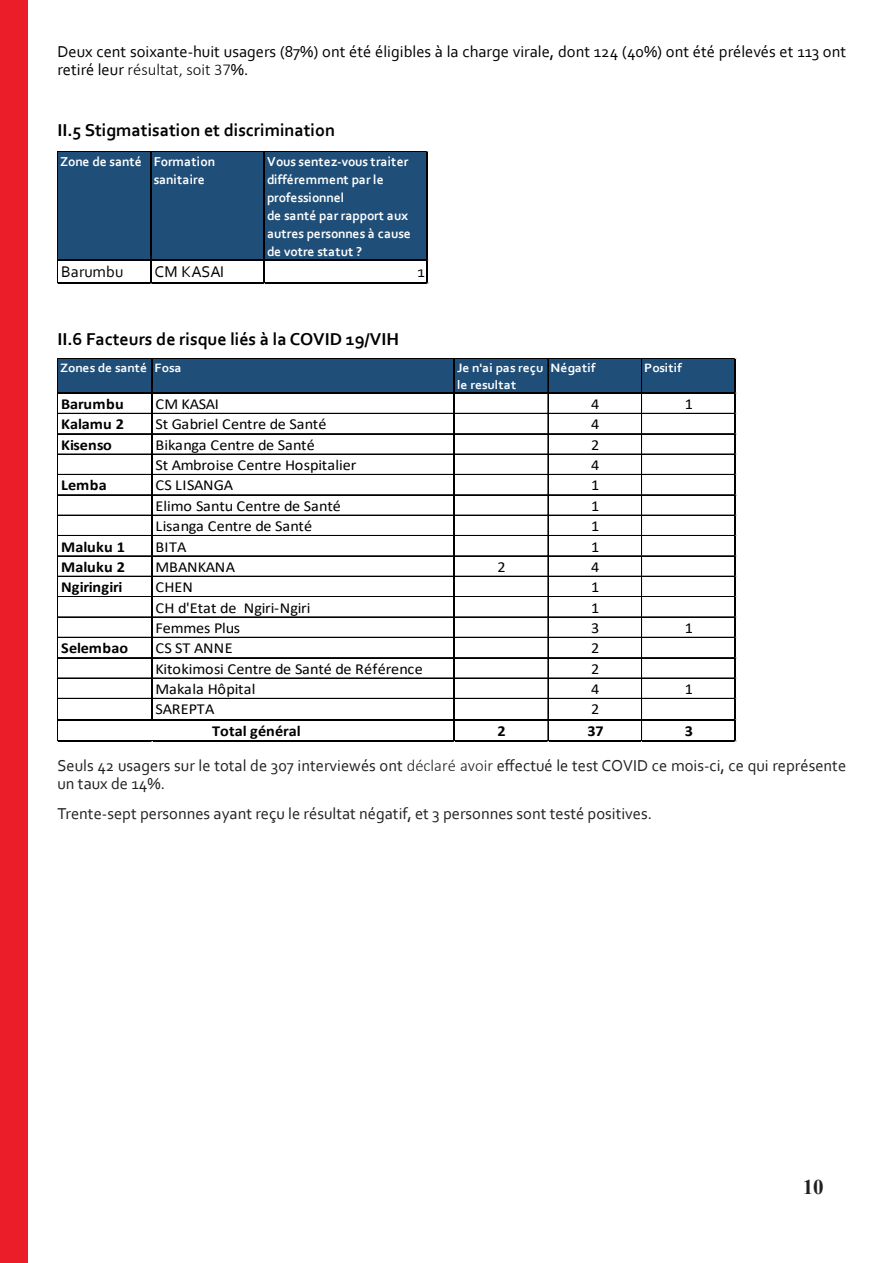
<style>
.page{position:relative;width:893px;height:1263px;background:#fff}
.page>*{position:absolute;margin:0;border:0;box-sizing:border-box;transform-origin:0 0}
.t1{font:700 21px "Times New Roman";color:#231f20}
.t2{font:700 18px "Corbel";color:#000}
.t3{font:16.5px/17.9px "Corbel";color:#231f20}
.t4{font:16.5px/17.9px "Corbel";color:#000}
.t5{font:16.2px "Corbel";letter-spacing:.005em;color:#000}
.t6{font:15.3px "Calibri";letter-spacing:-.005em;color:#000;scale:1.06 1}
.t7{font:700 15.3px "Calibri";letter-spacing:.005em;color:#000;scale:1.06 1}
.t8{font:700 15.3px "Calibri";letter-spacing:-.02em;color:#000;scale:1.06 1}
.t9{font:15.3px "Calibri";letter-spacing:.02em;color:#000;scale:1.06 1}
.t10{font:700 13.5px/18px "Corbel";letter-spacing:-.01em;color:#fff}
.t11{font:700 12.75px/17px "Corbel";letter-spacing:.01em;color:#fff;scale:1.06 1}
.t12{font:700 12.75px "Corbel";letter-spacing:-.02em;color:#fff;scale:1.06 1}
.s1{font-family:"Calibri";font-weight:300}
</style>
<div class="page">
<div style="left:0;top:0;width:28px;height:1263px;background:#ea1d28"></div>
<div style="left:58px;top:152px;width:370px;height:109px;background:#1f4e78"></div>
<hr style="left:58px;top:151px;width:370px;height:1px;background:#000">
<hr style="left:58px;top:259px;width:370px;height:2px;background:#000">
<hr style="left:57px;top:151px;width:1px;height:133px;background:#000">
<hr style="left:150px;top:152px;width:2px;height:132px;background:#000">
<hr style="left:263px;top:152px;width:2px;height:132px;background:#000">
<hr style="left:58px;top:282px;width:370px;height:2px;background:#000">
<hr style="left:426px;top:152px;width:2px;height:132px;background:#000">
<div style="left:58px;top:359px;width:678px;height:35px;background:#1f4e78"></div>
<hr style="left:58px;top:358px;width:678px;height:1px;background:#000">
<hr style="left:548px;top:359px;width:1px;height:33px;background:#000">
<hr style="left:641px;top:359px;width:1px;height:33px;background:#000">
<hr style="left:58px;top:392px;width:678px;height:2px;background:#000">
<hr style="left:58px;top:413px;width:93px;height:1px;background:#000">
<hr style="left:153px;top:413px;width:300px;height:1px;background:#000">
<hr style="left:455px;top:413px;width:279px;height:1px;background:#000">
<hr style="left:58px;top:433px;width:93px;height:1px;background:#000">
<hr style="left:58px;top:434px;width:93px;height:1px;background:#000">
<hr style="left:153px;top:433px;width:300px;height:1px;background:#000">
<hr style="left:153px;top:434px;width:300px;height:1px;background:#000">
<hr style="left:455px;top:433px;width:279px;height:1px;background:#000">
<hr style="left:455px;top:434px;width:279px;height:1px;background:#000">
<hr style="left:58px;top:454px;width:93px;height:1px;background:#000">
<hr style="left:153px;top:454px;width:300px;height:1px;background:#000">
<hr style="left:455px;top:454px;width:279px;height:1px;background:#000">
<hr style="left:58px;top:474px;width:93px;height:1px;background:#000">
<hr style="left:153px;top:474px;width:300px;height:1px;background:#000">
<hr style="left:455px;top:474px;width:279px;height:1px;background:#000">
<hr style="left:58px;top:494px;width:93px;height:1px;background:#000">
<hr style="left:58px;top:495px;width:93px;height:1px;background:#000">
<hr style="left:153px;top:494px;width:300px;height:1px;background:#000">
<hr style="left:153px;top:495px;width:300px;height:1px;background:#000">
<hr style="left:455px;top:494px;width:279px;height:1px;background:#000">
<hr style="left:455px;top:495px;width:279px;height:1px;background:#000">
<hr style="left:58px;top:515px;width:93px;height:1px;background:#000">
<hr style="left:153px;top:515px;width:300px;height:1px;background:#000">
<hr style="left:455px;top:515px;width:279px;height:1px;background:#000">
<hr style="left:58px;top:535px;width:93px;height:1px;background:#000">
<hr style="left:153px;top:535px;width:300px;height:1px;background:#000">
<hr style="left:455px;top:535px;width:279px;height:1px;background:#000">
<hr style="left:58px;top:555px;width:93px;height:1px;background:#000">
<hr style="left:58px;top:556px;width:93px;height:1px;background:#000">
<hr style="left:153px;top:555px;width:300px;height:1px;background:#000">
<hr style="left:153px;top:556px;width:300px;height:1px;background:#000">
<hr style="left:455px;top:555px;width:279px;height:1px;background:#000">
<hr style="left:455px;top:556px;width:279px;height:1px;background:#000">
<hr style="left:58px;top:576px;width:93px;height:1px;background:#000">
<hr style="left:153px;top:576px;width:300px;height:1px;background:#000">
<hr style="left:455px;top:576px;width:279px;height:1px;background:#000">
<hr style="left:58px;top:596px;width:93px;height:1px;background:#000">
<hr style="left:153px;top:596px;width:300px;height:1px;background:#000">
<hr style="left:455px;top:596px;width:279px;height:1px;background:#000">
<hr style="left:58px;top:617px;width:93px;height:1px;background:#000">
<hr style="left:153px;top:617px;width:300px;height:1px;background:#000">
<hr style="left:455px;top:617px;width:279px;height:1px;background:#000">
<hr style="left:58px;top:637px;width:93px;height:1px;background:#000">
<hr style="left:153px;top:637px;width:300px;height:1px;background:#000">
<hr style="left:455px;top:637px;width:279px;height:1px;background:#000">
<hr style="left:58px;top:657px;width:93px;height:1px;background:#000">
<hr style="left:153px;top:657px;width:300px;height:1px;background:#000">
<hr style="left:455px;top:657px;width:279px;height:1px;background:#000">
<hr style="left:58px;top:678px;width:93px;height:1px;background:#000">
<hr style="left:153px;top:678px;width:300px;height:1px;background:#000">
<hr style="left:455px;top:678px;width:279px;height:1px;background:#000">
<hr style="left:58px;top:698px;width:93px;height:1px;background:#000">
<hr style="left:153px;top:698px;width:300px;height:1px;background:#000">
<hr style="left:455px;top:698px;width:279px;height:1px;background:#000">
<hr style="left:548px;top:394px;width:1px;height:325px;background:#000">
<hr style="left:641px;top:394px;width:1px;height:325px;background:#000">
<hr style="left:58px;top:719px;width:678px;height:1px;background:#000">
<hr style="left:57px;top:358px;width:1px;height:383px;background:#000">
<hr style="left:151px;top:359px;width:2px;height:361px;background:#000">
<hr style="left:453px;top:359px;width:2px;height:382px;background:#000">
<hr style="left:58px;top:740px;width:678px;height:1px;background:#000">
<hr style="left:734px;top:359px;width:2px;height:382px;background:#000">
<svg style="left:548px;top:720px;width:1px;height:22px"></svg>
<svg style="left:641px;top:720px;width:1px;height:22px"></svg>
<p class="t4" style="left:57px;top:42px;width:790px">Deux cent soixante-huit usagers (87%) ont été éligibles à la charge virale, dont 124 (40%) ont été prélevés et 113 ont retiré leur <span class="s1">résultat, soit 37</span>%.</p>
<p class="t2" style="left:57px;top:119px;width:279px">II.5 Stigmatisation et discrimination</p>
<p class="t10" style="left:154px;top:152px;width:63px;text-indent:-94px">Zone de santé Formation sanitaire</p>
<p class="t10" style="left:267px;top:152px;width:145px">Vous sentez-vous traiter différemment par le professionnel<br>de santé par rapport aux autres personnes à cause de votre statut ?</p>
<p class="t5" style="left:61px;top:262px;width:64px">Barumbu</p>
<p class="t5" style="left:155px;top:262px;width:71px">CM KASAI</p>
<p class="t5" style="left:417px;top:262px;width:9px">1</p>
<p class="t2" style="left:57px;top:328px;width:343px">II.6 Facteurs de risque liés à la COVID 19/VIH</p>
<p class="t12" style="left:60px;top:360px;width:116px">Zones de santé Fosa</p>
<p class="t11" style="left:457px;top:359px;width:83px">Je n'ai pas reçu le resultat</p>
<p class="t11" style="left:551px;top:359px;width:44px">Négatif</p>
<p class="t11" style="left:644px;top:359px;width:37px">Positif</p>
<p class="t7" style="left:61px;top:393px;width:61px">Barumbu</p>
<p class="t6" style="left:155px;top:393px;width:61px">CM KASAI</p>
<p class="t6" style="left:591px;top:393px;width:9px">4</p>
<p class="t6" style="left:685px;top:393px;width:9px">1</p>
<p class="t7" style="left:61px;top:413px;width:61px">Kalamu 2</p>
<p class="t6" style="left:155px;top:414px;width:163px">St Gabriel Centre de Santé</p>
<p class="t6" style="left:591px;top:414px;width:9px">4</p>
<p class="t7" style="left:61px;top:434px;width:50px">Kisenso</p>
<p class="t6" style="left:155px;top:434px;width:152px">Bikanga Centre de Santé</p>
<p class="t6" style="left:591px;top:434px;width:9px">2</p>
<p class="t6" style="left:155px;top:454px;width:191px">St Ambroise Centre Hospitalier</p>
<p class="t6" style="left:591px;top:454px;width:9px">4</p>
<p class="t7" style="left:61px;top:474px;width:45px">Lemba</p>
<p class="t9" style="left:155px;top:475px;width:75px">CS LISANGA</p>
<p class="t6" style="left:591px;top:475px;width:9px">1</p>
<p class="t6" style="left:155px;top:495px;width:176px">Elimo Santu Centre de Santé</p>
<p class="t6" style="left:591px;top:495px;width:9px">1</p>
<p class="t6" style="left:155px;top:515px;width:149px">Lisanga Centre de Santé</p>
<p class="t6" style="left:591px;top:515px;width:9px">1</p>
<p class="t7" style="left:61px;top:536px;width:62px">Maluku 1</p>
<p class="t6" style="left:155px;top:536px;width:31px">BITA</p>
<p class="t6" style="left:591px;top:536px;width:9px">1</p>
<p class="t7" style="left:61px;top:556px;width:62px">Maluku 2</p>
<p class="t6" style="left:155px;top:556px;width:77px">MBANKANA</p>
<p class="t6" style="left:497px;top:556px;width:9px">2</p>
<p class="t6" style="left:591px;top:556px;width:9px">4</p>
<p class="t8" style="left:61px;top:576px;width:60px">Ngiringiri</p>
<p class="t6" style="left:155px;top:576px;width:37px">CHEN</p>
<p class="t6" style="left:591px;top:576px;width:9px">1</p>
<p class="t6" style="left:155px;top:597px;width:148px">CH d'Etat de Ngiri-Ngiri</p>
<p class="t6" style="left:591px;top:597px;width:9px">1</p>
<p class="t6" style="left:155px;top:617px;width:81px">Femmes Plus</p>
<p class="t6" style="left:591px;top:617px;width:9px">3</p>
<p class="t6" style="left:685px;top:617px;width:9px">1</p>
<p class="t7" style="left:61px;top:637px;width:65px">Selembao</p>
<p class="t6" style="left:155px;top:637px;width:74px">CS ST ANNE</p>
<p class="t6" style="left:591px;top:637px;width:9px">2</p>
<p class="t6" style="left:155px;top:658px;width:254px">Kitokimosi Centre de Santé de Référence</p>
<p class="t6" style="left:591px;top:658px;width:9px">2</p>
<p class="t6" style="left:155px;top:678px;width:96px">Makala Hôpital</p>
<p class="t6" style="left:591px;top:678px;width:9px">4</p>
<p class="t6" style="left:685px;top:678px;width:9px">1</p>
<p class="t6" style="left:155px;top:699px;width:57px">SAREPTA</p>
<p class="t6" style="left:591px;top:699px;width:9px">2</p>
<p class="t7" style="left:212px;top:720px;width:85px">Total général</p>
<p class="t7" style="left:497px;top:720px;width:9px">2</p>
<p class="t7" style="left:587px;top:720px;width:17px">37</p>
<p class="t7" style="left:685px;top:720px;width:9px">3</p>
<p class="t3" style="left:57px;top:756px;width:790px">Seuls 42 usagers sur le total de 307 interviewés ont <span class="s1">déclaré avoir</span> effectué le test COVID ce mois-ci, ce qui représente un taux de 14%.</p>
<p class="t3" style="left:57px;top:804px;width:596px">Trente-sept personnes ayant reçu le résultat négatif, et 3 personnes sont testé positives.</p>
<h1 class="t1" style="left:803px;top:1172px;width:22px">10</h1>
</div>
